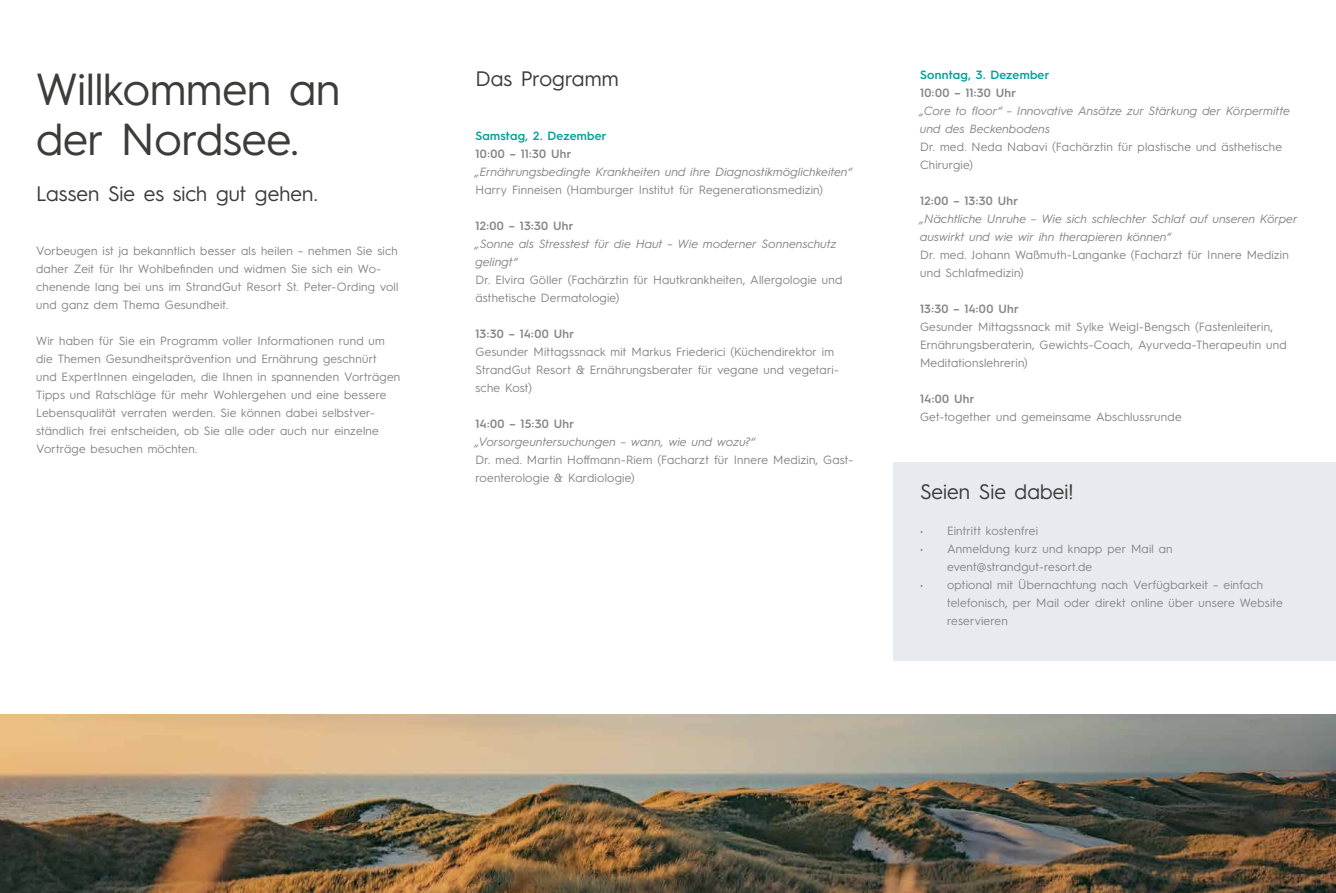
<style>
.page{position:relative;width:1336px;height:893px;background:#fff}
.page>*{position:absolute;margin:0;border:0;box-sizing:border-box;transform-origin:0 0}
.t1{font:45px/49.5px "Hurme Geometric Sans 3";color:#3c3c3b}
.t2{font:21px "Hurme Geometric Sans 3";color:#3c3c3b}
.t3{font:12px/18px "Hurme Geometric Sans 3";letter-spacing:.02em;color:#878787}
.t4{font:italic 12px/18px "Hurme Geometric Sans 3";letter-spacing:.015em;color:#878787}
.t5{font:600 12px "Hurme Geometric Sans 3";letter-spacing:.025em;color:#878787}
.t6{font:600 12px "Hurme Geometric Sans 3";letter-spacing:.02em;color:#01a29c}
</style>
<div class="page">
<div style="left:893px;top:463px;width:442px;height:198px;background:#e7ebef"></div>
<img style="left:0;top:714px;width:1335px;height:179px">
<h1 class="t1" style="left:36px;top:62px;width:305px">Willkommen an der Nordsee.</h1>
<h2 class="t2" style="left:36px;top:179px;width:283px">Lassen Sie es sich gut gehen.</h2>
<p class="t3" style="left:36px;top:241px;width:364px">Vorbeugen ist ja bekanntlich besser als heilen – nehmen Sie sich daher Zeit für Ihr Wohlbefinden und widmen Sie sich ein Wo&shy;chenende lang bei uns im StrandGut Resort St. Peter-Ording voll und ganz dem Thema Gesundheit.</p>
<p class="t3" style="left:36px;top:331px;width:365px">Wir haben für Sie ein Programm voller Informationen rund um die Themen Gesundheitsprävention und Ernährung geschnürt und ExpertInnen eingeladen, die Ihnen in spannenden Vorträgen Tipps und Ratschläge für mehr Wohlergehen und eine bessere Lebensqualität verraten werden. Sie können dabei selbstver&shy;ständlich frei entscheiden, ob Sie alle oder auch nur einzelne Vorträge besuchen möchten.</p>
<h2 class="t2" style="left:475px;top:64px;width:145px">Das Programm</h2>
<p class="t6" style="left:475px;top:127px;width:133px">Samstag, 2. Dezember</p>
<p class="t5" style="left:475px;top:145px;width:98px">10:00 – 11:30 Uhr</p>
<p class="t4" style="left:475px;top:162px;width:378px">„Ernährungsbedingte Krankheiten und ihre Diagnostikmöglichkeiten“</p>
<p class="t3" style="left:475px;top:180px;width:349px">Harry Finneisen (Hamburger Institut für Regenerationsmedizin)</p>
<p class="t5" style="left:475px;top:217px;width:99px">12:00 – 13:30 Uhr</p>
<p class="t4" style="left:475px;top:234px;width:363px">„Sonne als Stresstest für die Haut – Wie moderner Sonnenschutz gelingt“</p>
<p class="t3" style="left:475px;top:270px;width:368px">Dr. Elvira Göller (Fachärztin für Hautkrankheiten, Allergologie und ästhetische Dermatologie)</p>
<p class="t5" style="left:475px;top:325px;width:100px">13:30 – 14:00 Uhr</p>
<p class="t3" style="left:475px;top:342px;width:364px">Gesunder Mittagssnack mit Markus Friederici (Küchendirektor im<br>StrandGut Resort &amp; Ernährungsberater für vegane und vegetari&shy;sche Kost)</p>
<p class="t5" style="left:475px;top:415px;width:100px">14:00 – 15:30 Uhr</p>
<p class="t4" style="left:475px;top:432px;width:281px">„Vorsorgeuntersuchungen – wann, wie und wozu?“</p>
<p class="t3" style="left:475px;top:450px;width:379px">Dr. med. Martin Hoffmann-Riem (Facharzt für Innere Medizin, Gast&shy;roenterologie &amp; Kardiologie)</p>
<p class="t6" style="left:919px;top:66px;width:131px">Sonntag, 3. Dezember</p>
<p class="t5" style="left:919px;top:84px;width:98px">10:00 – 11:30 Uhr</p>
<p class="t4" style="left:919px;top:101px;width:371px">„Core to floor“ – Innovative Ansätze zur Stärkung der Körpermitte und des Beckenbodens</p>
<p class="t3" style="left:919px;top:137px;width:363px">Dr. med. Neda Nabavi (Fachärztin für plastische und ästhetische<br>Chirurgie)</p>
<p class="t5" style="left:919px;top:192px;width:99px">12:00 – 13:30 Uhr</p>
<p class="t4" style="left:919px;top:209px;width:379px">„Nächtliche Unruhe – Wie sich schlechter Schlaf auf unseren Körper auswirkt und wie wir ihn therapieren können“</p>
<p class="t3" style="left:919px;top:245px;width:370px">Dr. med. Johann Waßmuth-Langanke (Facharzt für Innere Medizin und Schlafmedizin)</p>
<p class="t5" style="left:919px;top:300px;width:100px">13:30 – 14:00 Uhr</p>
<p class="t3" style="left:919px;top:317px;width:368px">Gesunder Mittagssnack mit Sylke Weigl-Bengsch (Fastenleiterin,<br>Ernährungsberaterin, Gewichts-Coach, Ayurveda-Therapeutin und<br>Meditationslehrerin)</p>
<p class="t5" style="left:919px;top:390px;width:56px">14:00 Uhr</p>
<p class="t3" style="left:919px;top:407px;width:263px">Get-together und gemeinsame Abschlussrunde</p>
<h2 class="t2" style="left:919px;top:477px;width:155px">Seien Sie dabei!</h2>
<p class="t3" style="left:919px;top:521px;width:119px">• Eintritt kostenfrei</p>
<p class="t3" style="left:946px;top:539px;width:227px;text-indent:-27px">• Anmeldung kurz und knapp per Mail an event@strandgut-resort.de</p>
<p class="t3" style="left:946px;top:575px;width:337px;text-indent:-27px">• optional mit Übernachtung nach Verfügbarkeit – einfach telefonisch, per Mail oder direkt online über unsere Website reservieren</p>
</div>
